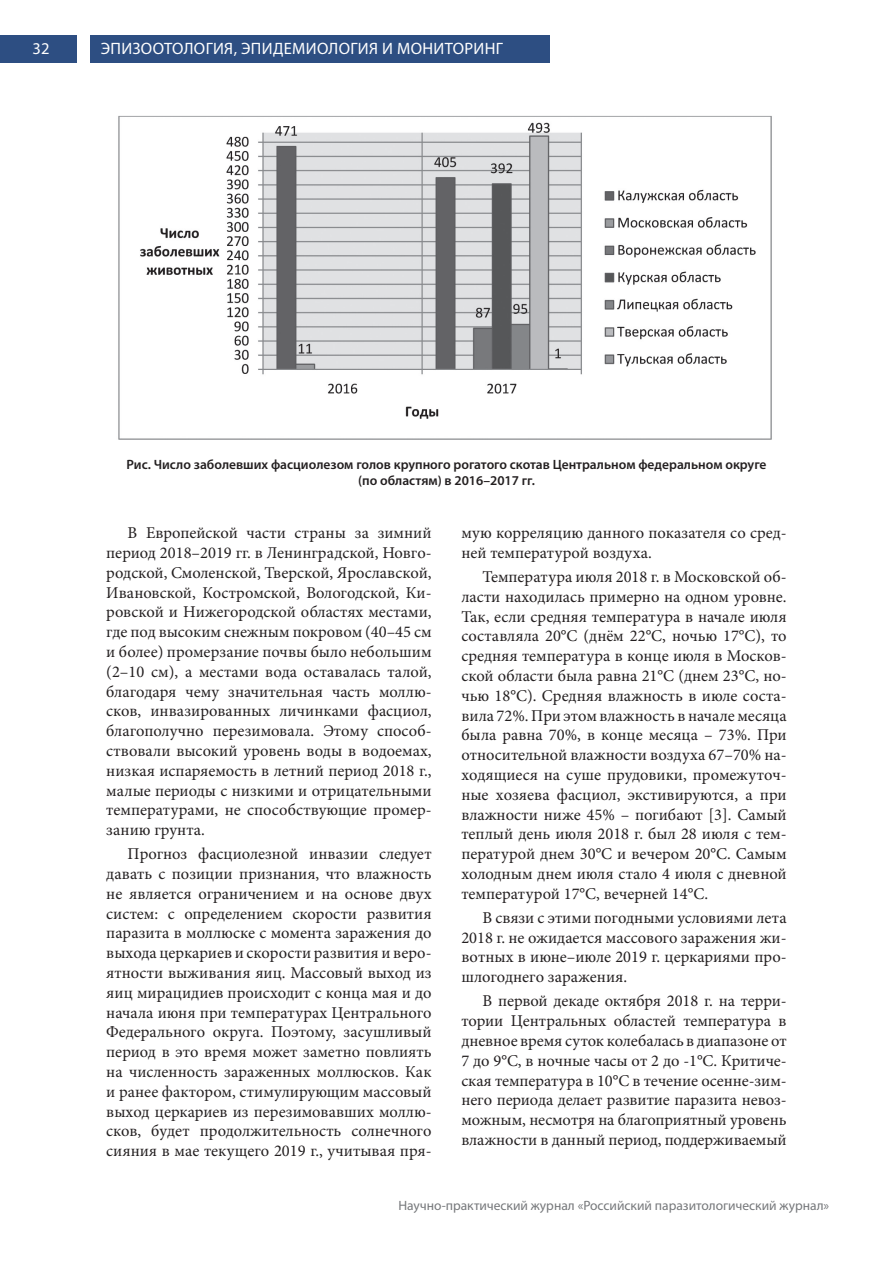
<style>
.page{position:relative;width:893px;height:1263px;background:#fff}
.page>*{position:absolute;margin:0;border:0;box-sizing:border-box;transform-origin:0 0}
.t1{font:16.5px/19.8px "Minion Pro";color:#231f20;text-align:justify}
.t2{font:16.5px "Myriad Pro";letter-spacing:.02em;color:#fff}
.t3{font:600 13.5px/16.2px "Myriad Pro";color:#231f20;text-align:center}
.t4{font:13.5px "Myriad Pro";color:#76787b}
</style>
<div class="page">
<div style="left:0;top:36px;width:77px;height:27px;background:#2d4e82"></div>
<div style="left:90px;top:36px;width:460px;height:27px;background:#2d4e82"></div>
<img style="left:118px;top:115px;width:654px;height:325px">
<p class="t2" style="left:33px;top:39px;width:18px">32</p>
<p class="t2" style="left:101px;top:39px;width:404px">ЭПИЗООТОЛОГИЯ, ЭПИДЕМИОЛОГИЯ И МОНИТОРИНГ</p>
<p class="t3" style="left:126px;top:456px;width:641px">Рис. Число заболевших фасциолезом голов крупного рогатого скотав Центральном федеральном округе (по областям) в 2016–2017 гг.</p>
<p class="t1" style="left:106px;top:523px;width:327px;text-indent:21px">В Европейской части страны за зимний период 2018–2019 гг. в Ленинградской, Новго&shy;родской, Смоленской, Тверской, Ярославской, Ивановской, Костромской, Вологодской, Ки&shy;ровской и Нижегородской областях местами, где под высоким снежным покровом (40–45 см и более) промерзание почвы было небольшим (2–10 см), а местами вода оставалась талой, благодаря чему значительная часть моллю&shy;сков, инвазированных личинками фасциол, благополучно перезимовала. Этому способ&shy;ствовали высокий уровень воды в водоемах, низкая испаряемость в летний период 2018 г., малые периоды с низкими и отрицательными температурами, не способствующие промер&shy;занию грунта.</p>
<p class="t1" style="left:106px;top:844px;width:327px;text-indent:21px">Прогноз фасциолезной инвазии следует давать с позиции признания, что влажность не является ограничением и на основе двух систем: с определением скорости развития паразита в моллюске с момента заражения до выхода церкариев и скорости развития и веро&shy;ятности выживания яиц. Массовый выход из яиц мирацидиев происходит с конца мая и до начала июня при температурах Центрального Федерального округа. Поэтому, засушливый период в это время может заметно повлиять на численность зараженных моллюсков. Как и ранее фактором, стимулирующим массовый выход церкариев из перезимовавших моллю&shy;сков, будет продолжительность солнечного сияния в мае текущего 2019 г., учитывая пря-</p>
<p class="t1" style="left:461px;top:523px;width:327px">мую корреляцию данного показателя со сред&shy;ней температурой воздуха.</p>
<p class="t1" style="left:461px;top:567px;width:327px;text-indent:21px">Температура июля 2018 г. в Московской об&shy;ласти находилась примерно на одном уровне.<br>Так, если средняя температура в начале июля составляла 20°C (днём 22°C, ночью 17°C), то средняя температура в конце июля в Москов&shy;ской области была равна 21°C (днем 23°C, но&shy;чью 18°C). Средняя влажность в июле соста&shy;вила 72%. При этом влажность в начале месяца была равна 70%, в конце месяца – 73%. При относительной влажности воздуха 67–70% на&shy;ходящиеся на суше прудовики, промежуточ&shy;ные хозяева фасциол, экстивируются, а при влажности ниже 45% – погибают [3]. Самый теплый день июля 2018 г. был 28 июля с тем&shy;пературой днем 30°С и вечером 20°С. Самым холодным днем июля стало 4 июля с дневной температурой 17°С, вечерней 14°С.</p>
<p class="t1" style="left:461px;top:908px;width:327px;text-indent:21px">В связи с этими погодными условиями лета 2018 г. не ожидается массового заражения жи&shy;вотных в июне–июле 2019 г. церкариями про&shy;шлогоднего заражения.</p>
<p class="t1" style="left:461px;top:991px;width:327px;text-indent:21px">В первой декаде октября 2018 г. на терри&shy;тории Центральных областей температура в дневное время суток колебалась в диапазоне от 7 до 9°C, в ночные часы от 2 до -1°C. Критиче&shy;ская температура в 10°С в течение осенне-зим&shy;него периода делает развитие паразита невоз&shy;можным, несмотря на благоприятный уровень влажности в данный период, поддерживаемый</p>
<p class="t4" style="left:398px;top:1197px;width:432px">Научно-практический журнал «Российский паразитологический журнал»</p>
</div>
